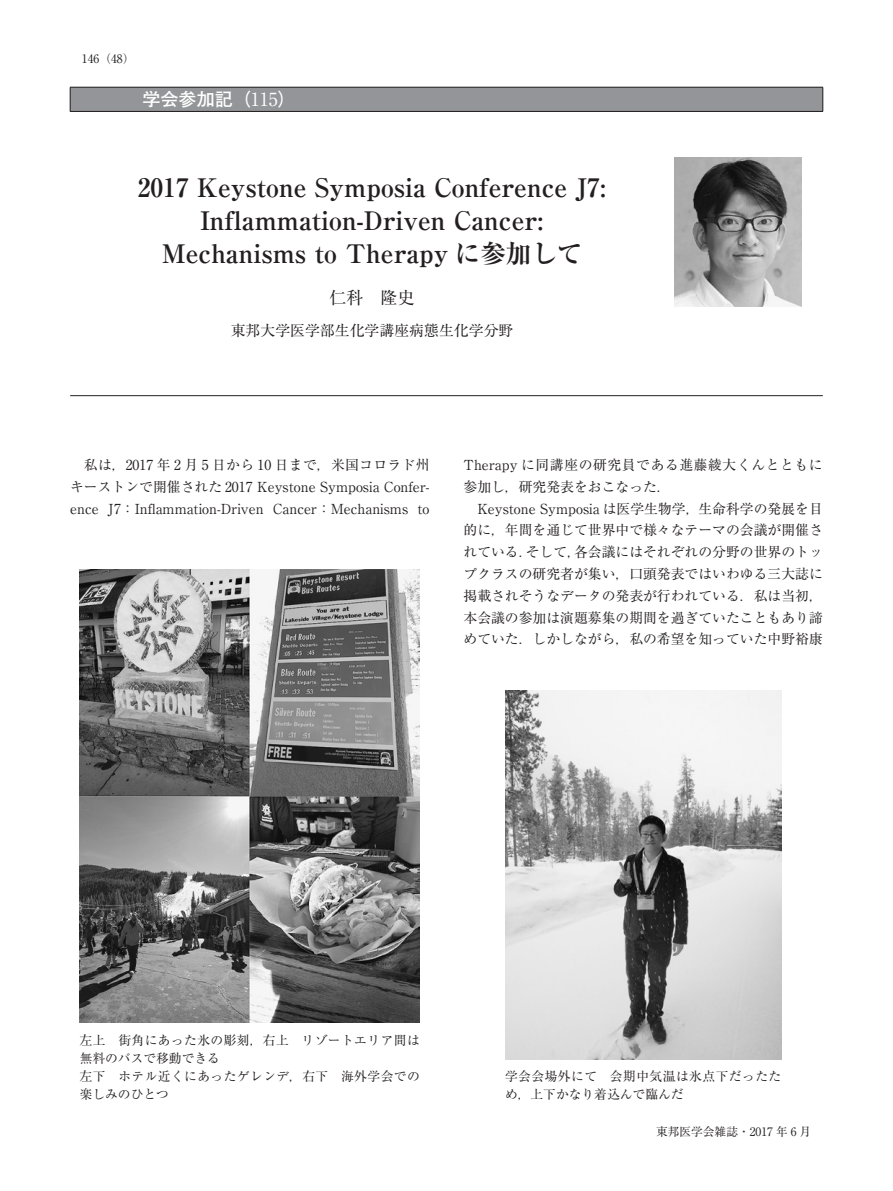
<style>
.page{position:relative;width:893px;height:1191px;background:#fff}
.page>*{position:absolute;margin:0;border:0;box-sizing:border-box;transform-origin:0 0}
.t1{font:700 25.5px/33px "Ryumin Pro";color:#231f20;text-align:center}
.t2{font:700 18px "Futo Go B101 Pro";color:#fff}
.t3{font:16.95px "Ryumin Pro";color:#231f20}
.t4{font:14.85px "Ryumin Pro";color:#231f20}
.t5{font:13.8px/21.8px "Ryumin Pro";color:#231f20;text-align:justify}
.t6{font:12.75px/18px "Ryumin Pro";letter-spacing:.035em;color:#231f20}
.t7{font:11.7px "Ryumin Pro";color:#231f20}
.s1{font-family:"Ryumin Pro";font-weight:400}
</style>
<div class="page">
<div style="left:70px;top:87px;width:753px;height:24px;background:#939598"></div>
<svg style="left:823px;top:87px;width:1px;height:24px"></svg>
<hr style="left:70px;top:87px;width:604px;height:1px;background:#231f20">
<svg style="left:70px;top:87px;width:1px;height:24px"></svg>
<hr style="left:674px;top:87px;width:149px;height:1px;background:#231f20">
<hr style="left:70px;top:395px;width:604px;height:1px;background:#231f20">
<hr style="left:674px;top:395px;width:149px;height:1px;background:#231f20">
<hr style="left:70px;top:111px;width:604px;height:1px;background:#231f20">
<hr style="left:674px;top:111px;width:149px;height:1px;background:#231f20">
<img style="left:674px;top:158px;width:127px;height:148px">
<img style="left:80px;top:569px;width:340px;height:454px">
<img style="left:505px;top:690px;width:276px;height:369px">
<p class="t7" style="left:82px;top:50px;width:54px">146（48）</p>
<h2 class="t2" style="left:142px;top:85px;width:155px">学会参加記（<span class="s1">115</span>）</h2>
<h1 class="t1" style="left:138px;top:170px;width:470px">2017 Keystone Symposia Conference J7:<br>Inflammation-Driven Cancer:<br>Mechanisms to Therapy に参加して</h1>
<p class="t3" style="left:330px;top:285px;width:87px">仁科　隆史</p>
<p class="t4" style="left:231px;top:319px;width:284px">東邦大学医学部生化学講座病態生化学分野</p>
<p class="t5" style="left:70px;top:453px;width:361px">　私は，2017 年 2 月 5 日から 10 日まで，米国コロラド州キーストンで開催された 2017 Keystone Symposia Confer&shy;ence J7：Inflammation-Driven Cancer：Mechanisms to</p>
<p class="t5" style="left:463px;top:453px;width:361px;text-align:left">Therapy に同講座の研究員である進藤綾大くんとともに参加し，研究発表をおこなった．<br>　Keystone Symposia は医学生物学，生命科学の発展を目的に，年間を通じて世界中で様々なテーマの会議が開催されている．そして，各会議にはそれぞれの分野の世界のトップクラスの研究者が集い，口頭発表ではいわゆる三大誌に掲載されそうなデータの発表が行われている．私は当初，本会議の参加は演題募集の期間を過ぎていたこともあり諦めていた．しかしながら，私の希望を知っていた中野裕康</p>
<p class="t6" style="left:80px;top:1030px;width:342px">左上　街角にあった氷の彫刻，右上　リゾートエリア間は無料のバスで移動できる<br>左下　ホテル近くにあったゲレンデ，右下　海外学会での楽しみのひとつ</p>
<p class="t6" style="left:505px;top:1066px;width:278px">学会会場外にて　会期中気温は氷点下だったため，上下かなり着込んで臨んだ</p>
<p class="t7" style="left:656px;top:1122px;width:156px">東邦医学会雑誌・2017 年 6 月</p>
</div>
